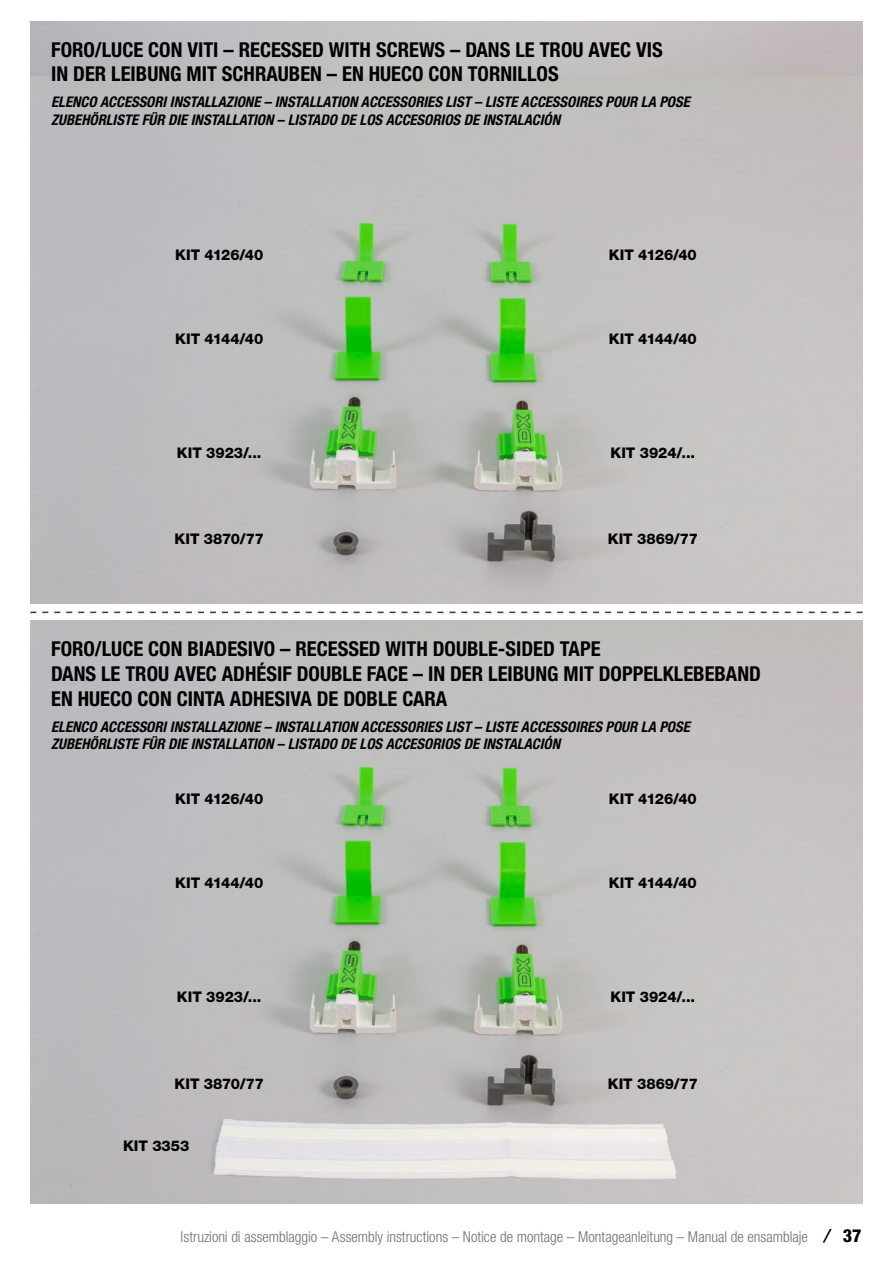
<style>
.page{position:relative;width:893px;height:1263px;background:#fff}
.page>*{position:absolute;margin:0;border:0;box-sizing:border-box;transform-origin:0 0}
.t1{font:700 condensed 20.55px/24.6px "Helvetica Neue LT Std";color:#000}
.t2{font:300 condensed 15px "Helvetica Neue LT Std";color:#706f6f}
.t3{font:italic 700 condensed 14.7px/17.5px "Helvetica Neue LT Std";color:#000}
.t4{font:800 14.7px "Helvetica Neue LT Std";letter-spacing:-.005em;color:#000}
.s1{font-weight:800;font-size:18px;color:#000}
</style>
<div class="page">
<svg style="left:30px;top:612px;width:833px;height:1px"></svg>
<svg style="left:30px;top:77px;width:833px;height:527px;background:#bcbdb9"></svg>
<img style="left:30px;top:621px;width:833px;height:582px">
<h1 class="t1" style="left:51px;top:37px;width:613px">FORO/LUCE CON VITI – RECESSED WITH SCREWS – DANS LE TROU AVEC VIS<br>IN DER LEIBUNG MIT SCHRAUBEN – EN HUECO CON TORNILLOS</h1>
<p class="t3" style="left:51px;top:93px;width:640px">ELENCO ACCESSORI INSTALLAZIONE – INSTALLATION ACCESSORIES LIST – LISTE ACCESSOIRES POUR LA POSE<br>ZUBEHÖRLISTE FÜR DIE INSTALLATION – LISTADO DE LOS ACCESORIOS DE INSTALACIÓN</p>
<p class="t4" style="left:175px;top:246px;width:89px">KIT 4126/40</p>
<p class="t4" style="left:175px;top:330px;width:89px">KIT 4144/40</p>
<p class="t4" style="left:609px;top:246px;width:89px">KIT 4126/40</p>
<p class="t4" style="left:609px;top:330px;width:89px">KIT 4144/40</p>
<p class="t4" style="left:177px;top:444px;width:86px">KIT 3923/...</p>
<p class="t4" style="left:610px;top:444px;width:86px">KIT 3924/...</p>
<p class="t4" style="left:175px;top:530px;width:91px">KIT 3870/77</p>
<p class="t4" style="left:608px;top:530px;width:92px">KIT 3869/77</p>
<h1 class="t1" style="left:51px;top:636px;width:711px">FORO/LUCE CON BIADESIVO – RECESSED WITH DOUBLE-SIDED TAPE<br>DANS LE TROU AVEC ADHÉSIF DOUBLE FACE – IN DER LEIBUNG MIT DOPPELKLEBEBAND<br>EN HUECO CON CINTA ADHESIVA DE DOBLE CARA</h1>
<p class="t3" style="left:51px;top:718px;width:640px">ELENCO ACCESSORI INSTALLAZIONE – INSTALLATION ACCESSORIES LIST – LISTE ACCESSOIRES POUR LA POSE<br>ZUBEHÖRLISTE FÜR DIE INSTALLATION – LISTADO DE LOS ACCESORIOS DE INSTALACIÓN</p>
<p class="t4" style="left:175px;top:790px;width:89px">KIT 4126/40</p>
<p class="t4" style="left:175px;top:874px;width:89px">KIT 4144/40</p>
<p class="t4" style="left:609px;top:790px;width:89px">KIT 4126/40</p>
<p class="t4" style="left:609px;top:874px;width:89px">KIT 4144/40</p>
<p class="t4" style="left:177px;top:988px;width:86px">KIT 3923/...</p>
<p class="t4" style="left:610px;top:988px;width:86px">KIT 3924/...</p>
<p class="t4" style="left:175px;top:1075px;width:91px">KIT 3870/77</p>
<p class="t4" style="left:608px;top:1075px;width:92px">KIT 3869/77</p>
<p class="t4" style="left:123px;top:1137px;width:68px">KIT 3353</p>
<p class="t2" style="left:181px;top:1228px;width:682px">Istruzioni di assemblaggio – Assembly instructions – Notice de montage – Montageanleitung – Manual de ensamblaje <span class="s1">∕ 37</span></p>
</div>
